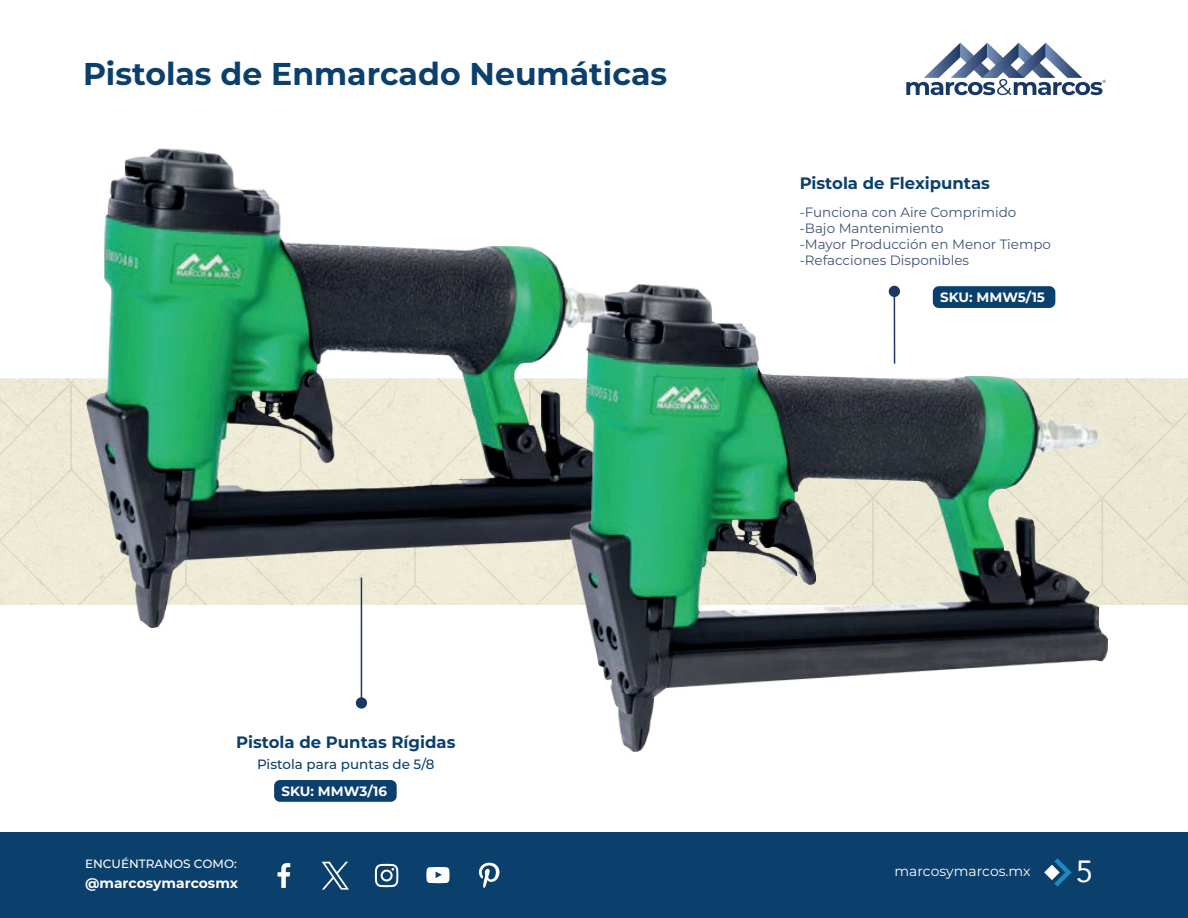
<style>
.page{position:relative;width:1188px;height:918px;background:#fff}
.page>*{position:absolute;margin:0;border:0;box-sizing:border-box;transform-origin:0 0}
.t1{font:700 31.5px "Montserrat";color:#0b3f6c}
.t2{font:30.6px "Avenir";color:#fff}
.t3{font:700 16.5px "Montserrat";color:#0b3f6c}
.t4{font:700 13.95px "Montserrat";color:#fff}
.t5{font:13.95px "Montserrat";color:#fff}
.t6{font:13.5px/16.2px "Montserrat";color:#3c5276}
.t7{font:500 13.5px "Montserrat";color:#0b3f6c}
.t8{font:700 13.5px "Montserrat";color:#fff}
.t9{font:500 12px "Montserrat";color:#fff}
</style>
<div class="page">
<div style="left:0;top:832px;width:1188px;height:86px;background:#0b3f6c"></div>
<svg style="left:479px;top:863px;width:21px;height:25px"></svg>
<svg style="left:426px;top:867px;width:24px;height:16px"></svg>
<svg style="left:322px;top:862px;width:27px;height:28px"></svg>
<svg style="left:278px;top:863px;width:12px;height:25px"></svg>
<svg style="left:375px;top:864px;width:23px;height:23px"></svg>
<svg style="left:1044px;top:858px;width:28px;height:29px"></svg>
<div style="left:0;top:379px;width:1188px;height:226px;background:#ece8d4"></div>
<svg style="left:906px;top:43px;width:200px;height:52px"></svg>
<hr style="left:361px;top:578px;width:1px;height:125px;background:#1c3763">
<div style="left:356px;top:697px;width:11px;height:12px;background:#1c3763;border-radius:50%"></div>
<img style="left:48px;top:148px;width:499px;height:502px">
<img style="left:523px;top:256px;width:612px;height:496px">
<div style="left:933px;top:286px;width:122px;height:22px;background:#0b3f6c;border-radius:6px"></div>
<div style="left:274px;top:780px;width:123px;height:22px;background:#0b3f6c;border-radius:6px"></div>
<h1 class="t1" style="left:83px;top:51px;width:586px">Pistolas de Enmarcado Neumáticas</h1>
<p class="t3" style="left:800px;top:171px;width:192px">Pistola de Flexipuntas</p>
<p class="t6" style="left:800px;top:203px;width:253px">-Funciona con Aire Comprimido -Bajo Mantenimiento<br>-Mayor Producción en Menor Tiempo -Refacciones Disponibles</p>
<p class="t8" style="left:940px;top:287px;width:106px">SKU: MMW5/15</p>
<p class="t3" style="left:236px;top:730px;width:221px">Pistola de Puntas Rígidas</p>
<p class="t7" style="left:257px;top:755px;width:179px">Pistola para puntas de 5/8</p>
<p class="t9" style="left:85px;top:856px;width:153px">ENCUÉNTRANOS COMO:</p>
<p class="t4" style="left:85px;top:873px;width:155px">@marcosymarcosmx</p>
<p class="t8" style="left:281px;top:781px;width:107px">SKU: MMW3/16</p>
<p class="t5" style="left:894px;top:861px;width:138px">marcosymarcos.mx</p>
<h2 class="t2" style="left:1076px;top:847px;width:18px">5</h2>
</div>
